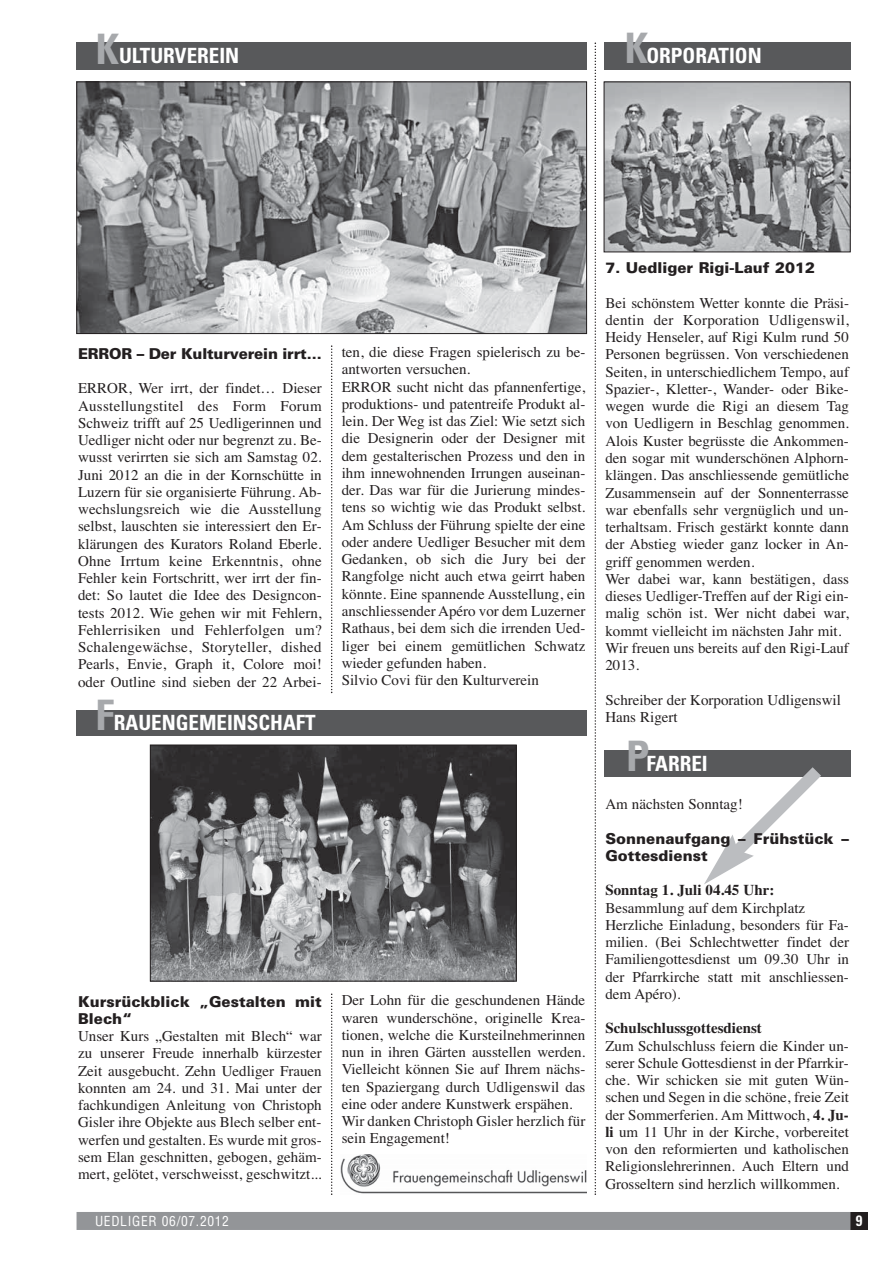
<style>
.page{position:relative;width:893px;height:1263px;background:#fff}
.page>*{position:absolute;margin:0;border:0;box-sizing:border-box;transform-origin:0 0}
.t1{font:700 condensed 21px "Univers";color:#fff}
.t2{font:15px/17.2px "Times";color:#231f20}
.t3{font:900 15px/17.2px "Univers";color:#231f20}
.t4{font:700 15px "Times";color:#231f20}
.t5{font:700 condensed 15px "Univers";color:#fff}
.t6{font:condensed 13.5px "Helvetica";letter-spacing:.05em;color:#fff}
.s1{font-size:42px;color:#a7a9ac}
.s2{font-weight:700}
</style>
<div class="page">
<div style="left:850px;top:1212px;width:18px;height:17px;background:#231f20"></div>
<div style="left:77px;top:1212px;width:773px;height:18px;background:#939598"></div>
<svg style="left:595px;top:43px;width:1px;height:1152px"></svg>
<svg style="left:331px;top:993px;width:1px;height:202px"></svg>
<svg style="left:331px;top:345px;width:1px;height:348px"></svg>
<div style="left:604px;top:751px;width:246px;height:26px;background:#58595b"></div>
<div style="left:77px;top:43px;width:510px;height:27px;background:#58595b"></div>
<div style="left:77px;top:710px;width:510px;height:26px;background:#58595b"></div>
<img style="left:341px;top:1154px;width:246px;height:40px">
<div style="left:604px;top:43px;width:246px;height:27px;background:#58595b"></div>
<img style="left:79px;top:84px;width:506px;height:248px">
<div style="left:77px;top:82px;width:510px;height:252px;border:1px solid #231f20"></div>
<img style="left:606px;top:84px;width:242px;height:166px">
<img style="left:152px;top:747px;width:363px;height:232px">
<div style="left:150px;top:745px;width:367px;height:236px;border:1px solid #231f20"></div>
<svg style="left:704px;top:767px;width:117px;height:117px"></svg>
<h1 class="t1" style="left:96px;top:48px;width:145px"><span class="s1">K</span> ULTURVEREIN</h1>
<h1 class="t1" style="left:625px;top:48px;width:139px"><span class="s1">K</span>ORPORATION</h1>
<p class="t3" style="left:78px;top:346px;width:245px">ERROR – Der Kulturverein irrt…</p>
<p class="t2" style="left:78px;top:381px;width:245px;text-align:justify">ERROR, Wer irrt, der findet… Dieser Ausstellungstitel des Form Forum Schweiz trifft auf 25 Uedligerinnen und Uedliger nicht oder nur begrenzt zu. Be&shy;wusst verirrten sie sich am Samstag 02.<br>Juni 2012 an die in der Kornschütte in Luzern für sie organisierte Führung. Ab&shy;wechslungsreich wie die Ausstellung selbst, lauschten sie interessiert den Er&shy;klärungen des Kurators Roland Eberle.<br>Ohne Irrtum keine Erkenntnis, ohne Fehler kein Fortschritt, wer irrt der fin&shy;det: So lautet die Idee des Designcon&shy;tests 2012. Wie gehen wir mit Fehlern, Fehlerrisiken und Fehlerfolgen um?<br>Schalengewächse, Storyteller, dished Pearls, Envie, Graph it, Colore moi! oder Outline sind sieben der 22 Arbei-</p>
<h1 class="t1" style="left:96px;top:715px;width:222px"><span class="s1">F</span> RAUENGEMEINSCHAFT</h1>
<p class="t2" style="left:342px;top:345px;width:245px">ten, die diese Fragen spielerisch zu be&shy;antworten versuchen.<br>ERROR sucht nicht das pfannenfertige, produktions- und patentreife Produkt al&shy;lein. Der Weg ist das Ziel: Wie setzt sich die Designerin oder der Designer mit dem gestalterischen Prozess und den in ihm innewohnenden Irrungen auseinan&shy;der. Das war für die Jurierung mindes&shy;tens so wichtig wie das Produkt selbst.<br>Am Schluss der Führung spielte der eine oder andere Uedliger Besucher mit dem Gedanken, ob sich die Jury bei der Rangfolge nicht auch etwa geirrt haben könnte. Eine spannende Ausstellung, ein anschliessender Apéro vor dem Luzerner Rathaus, bei dem sich die irrenden Ued&shy;liger bei einem gemütlichen Schwatz wieder gefunden haben.<br>Silvio Covi für den Kulturverein</p>
<p class="t3" style="left:78px;top:994px;width:245px">Kursrückblick „Gestalten mit<br>Blech“</p>
<p class="t2" style="left:78px;top:1029px;width:245px;text-align:justify">Unser Kurs „Gestalten mit Blech“ war zu unserer Freude innerhalb kürzester Zeit ausgebucht. Zehn Uedliger Frauen konnten am 24. und 31. Mai unter der fachkundigen Anleitung von Christoph Gisler ihre Objekte aus Blech selber ent&shy;werfen und gestalten. Es wurde mit gros&shy;sem Elan geschnitten, gebogen, gehäm&shy;mert, gelötet, verschweisst, geschwitzt...</p>
<p class="t2" style="left:342px;top:993px;width:245px">Der Lohn für die geschundenen Hände waren wunderschöne, originelle Krea&shy;tionen, welche die Kursteilnehmerinnen nun in ihren Gärten ausstellen werden.<br>Vielleicht können Sie auf Ihrem nächs&shy;ten Spaziergang durch Udligenswil das eine oder andere Kunstwerk erspähen.<br>Wir danken Christoph Gisler herzlich für sein Engagement!</p>
<p class="t3" style="left:605px;top:261px;width:211px">7. Uedliger Rigi-Lauf 2012</p>
<p class="t2" style="left:605px;top:295px;width:245px">Bei schönstem Wetter konnte die Präsi&shy;dentin der Korporation Udligenswil, Heidy Henseler, auf Rigi Kulm rund 50<br>Personen begrüssen. Von verschiedenen Seiten, in unterschiedlichem Tempo, auf Spazier-, Kletter-, Wander- oder Bike&shy;wegen wurde die Rigi an diesem Tag von Uedligern in Beschlag genommen.<br>Alois Kuster begrüsste die Ankommen&shy;den sogar mit wunderschönen Alphorn&shy;klängen. Das anschliessende gemütliche Zusammensein auf der Sonnenterrasse war ebenfalls sehr vergnüglich und un&shy;terhaltsam. Frisch gestärkt konnte dann der Abstieg wieder ganz locker in An&shy;griff genommen werden.<br>Wer dabei war, kann bestätigen, dass dieses Uedliger-Treffen auf der Rigi ein&shy;malig schön ist. Wer nicht dabei war, kommt vielleicht im nächsten Jahr mit.<br>Wir freuen uns bereits auf den Rigi-Lauf 2013.</p>
<p class="t2" style="left:605px;top:692px;width:237px">Schreiber der Korporation Udligenswil<br>Hans Rigert</p>
<h1 class="t1" style="left:626px;top:756px;width:83px"><span class="s1">P</span> FARREI</h1>
<p class="t2" style="left:605px;top:797px;width:139px">Am nächsten Sonntag!</p>
<p class="t3" style="left:605px;top:831px;width:245px">Sonnenaufgang – Frühstück –<br>Gottesdienst</p>
<p class="t4" style="left:605px;top:885px;width:170px">Sonntag 1. Juli 04.45 Uhr:</p>
<p class="t2" style="left:605px;top:900px;width:245px">Besammlung auf dem Kirchplatz Herzliche Einladung, besonders für Fa&shy;milien. (Bei Schlechtwetter findet der Familiengottesdienst um 09.30 Uhr in der Pfarrkirche statt mit anschliessen&shy;dem Apéro).</p>
<p class="t4" style="left:605px;top:1023px;width:158px">Schulschlussgottesdienst</p>
<p class="t2" style="left:605px;top:1038px;width:245px;text-align:justify">Zum Schulschluss feiern die Kinder un&shy;serer Schule Gottesdienst in der Pfarrkir&shy;che. Wir schicken sie mit guten Wün&shy;schen und Segen in die schöne, freie Zeit der Sommerferien. Am Mittwoch, <span class="s2">4. Ju&shy;li</span> um 11 Uhr in der Kirche, vorbereitet von den reformierten und katholischen Religionslehrerinnen. Auch Eltern und Grosseltern sind herzlich willkommen.</p>
<p class="t6" style="left:95px;top:1216px;width:135px">UEDLIGER 06/07.2012</p>
<p class="t5" style="left:856px;top:1215px;width:8px">9</p>
</div>
